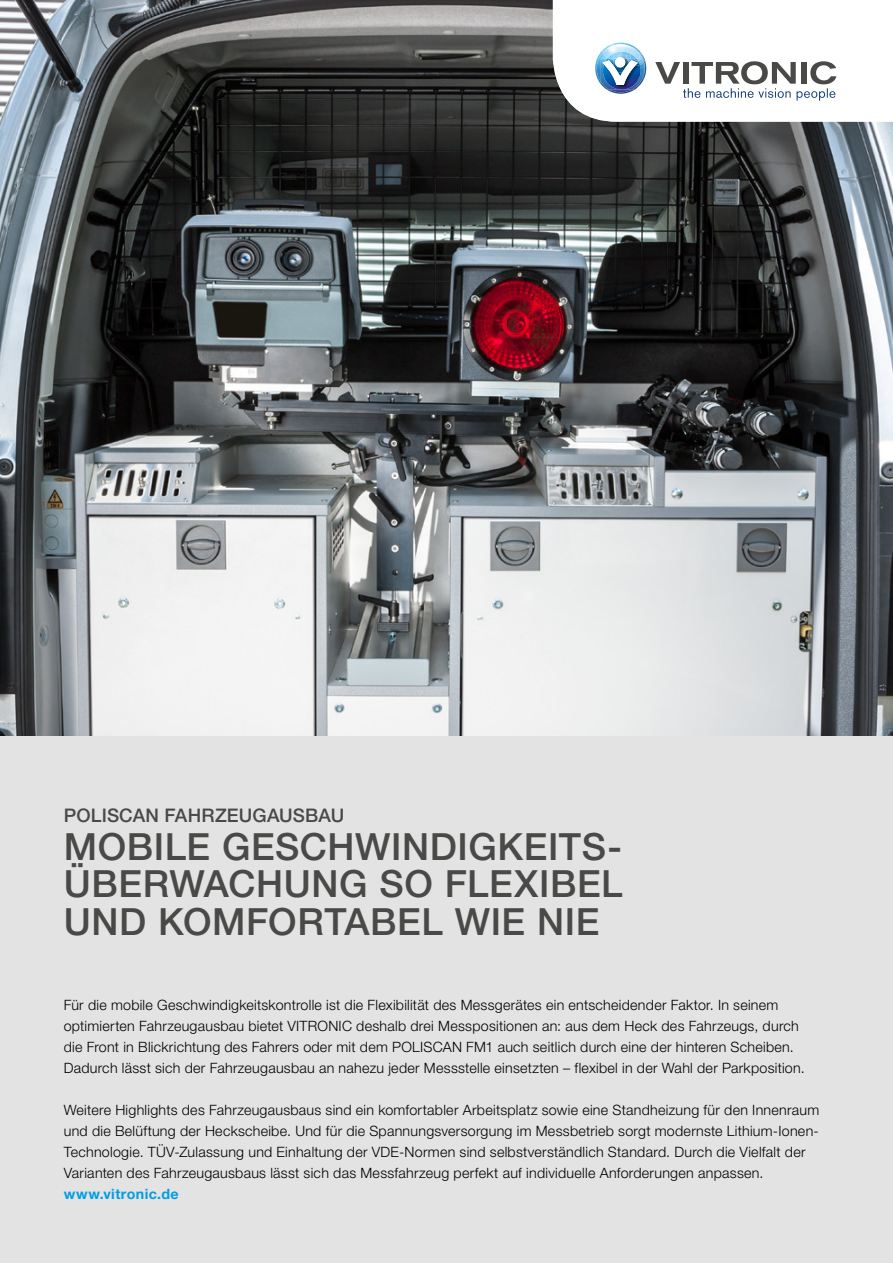
<style>
.page{position:relative;width:893px;height:1263px;background:#fff}
.page>*{position:absolute;margin:0;border:0;box-sizing:border-box;transform-origin:0 0}
.t1{font:500 37.5px/37.5px "Helvetica Neue LT Pro";letter-spacing:.015em;color:#494948;text-align:justify}
.t2{font:500 18.75px "Helvetica Neue LT Pro";letter-spacing:.005em;color:#494948}
.t3{font:300 14.25px/21px "Helvetica Neue LT Pro";letter-spacing:.02em;color:#000}
.t4{font:700 14.25px "Helvetica Neue LT Pro";letter-spacing:.025em;color:#009ee3}
</style>
<div class="page">
<img style="left:0;top:0;width:893px;height:737px">
<div style="left:0;top:737px;width:893px;height:526px;background:#e3e3e3"></div>
<svg style="left:553px;top:0;width:340px;height:122px"></svg>
<h2 class="t2" style="left:64px;top:804px;width:282px">POLISCAN FAHRZEUGAUSBAU</h2>
<h1 class="t1" style="left:64px;top:827px;width:560px">MOBILE GESCHWINDIGKEITS-ÜBERWACHUNG SO FLEXIBEL UND KOMFORTABEL WIE NIE</h1>
<p class="t3" style="left:64px;top:994px;width:742px">Für die mobile Geschwindigkeitskontrolle ist die Flexibilität des Messgerätes ein entscheidender Faktor. In seinem optimierten Fahrzeugausbau bietet VITRONIC deshalb drei Messpositionen an: aus dem Heck des Fahrzeugs, durch die Front in Blickrichtung des Fahrers oder mit dem POLISCAN FM1 auch seitlich durch eine der hinteren Scheiben.<br>Dadurch lässt sich der Fahrzeugausbau an nahezu jeder Messstelle einsetzten – flexibel in der Wahl der Parkposition.</p>
<p class="t3" style="left:64px;top:1099px;width:757px">Weitere Highlights des Fahrzeugausbaus sind ein komfortabler Arbeitsplatz sowie eine Standheizung für den Innenraum und die Belüftung der Heckscheibe. Und für die Spannungsversorgung im Messbetrieb sorgt modernste Lithium-Ionen-Technologie. TÜV-Zulassung und Einhaltung der VDE-Normen sind selbstverständlich Standard. Durch die Vielfalt der Varianten des Fahrzeugausbaus lässt sich das Messfahrzeug perfekt auf individuelle Anforderungen anpassen.</p>
<p class="t4" style="left:64px;top:1185px;width:116px">www.vitronic.de</p>
</div>
